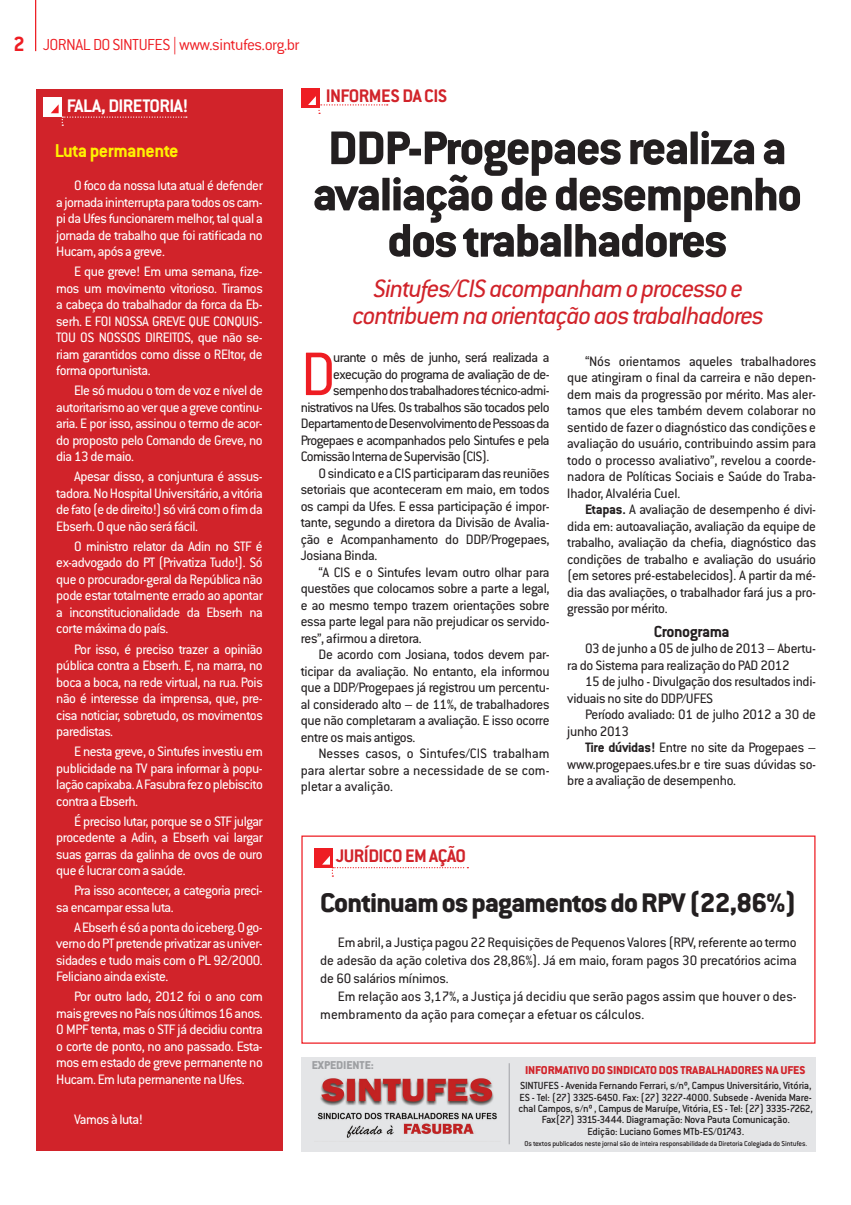
<style>
.page{position:relative;width:851px;height:1205px;background:#fff}
.page>*{position:absolute;margin:0;border:0;box-sizing:border-box;transform-origin:0 0}
.corpo_do_texto{font:67.38px "Conduit ITC Std";color:#ee1d23}
.Titulo{font:800 51.75px/46.2px "Conduit ITC Std";letter-spacing:-.025em;color:#231f20;text-align:center}
.Titulo-2{font:800 29.62px "Conduit ITC Std";letter-spacing:-.025em;color:#231f20}
.subtitulo{font:italic 27.62px/26.5px "Conduit ITC Std";letter-spacing:-.035em;color:#d1232a;text-align:center}
.t1{font:700 22.5px "Conduit ITC Std";color:#ee1d23}
.subtitulo1{font:700 20.38px "Conduit ITC Std";letter-spacing:-.025em;color:#fff101}
.subtitulo1-2{font:700 20px "Conduit ITC Std";letter-spacing:-.025em;color:#d1232a}
.subtitulo1-3{font:700 20px "Conduit ITC Std";letter-spacing:-.025em;color:#fff}
.t2{font:300 17.5px "Conduit ITC Std";letter-spacing:-.025em;color:#ee1d23}
.subtiulo2{font:700 17.5px "Conduit ITC Std";letter-spacing:-.025em;color:#231f20}
.corpo_do_texto-2{font:15px/16.5px "Conduit ITC Std";letter-spacing:-.02em;color:#231f20;text-align:justify}
.corpo_do_texto-3{font:15px/16.5px "Conduit ITC Std";letter-spacing:-.03em;color:#fff;text-align:justify}
.corpo_do_texto-4{font:15px "Conduit ITC Std";letter-spacing:-.04em;color:#231f20}
.corpo_do_texto-5{font:15px/18px "Conduit ITC Std";color:#231f20}
.legenda{font:800 12.5px "Conduit ITC Std";letter-spacing:-.01em;color:#d1232a}
.legenda-2{font:800 12.5px "Conduit ITC Std";letter-spacing:-.01em;color:#9d9fa2}
.legenda-3{font:500 11.25px/11.2px "Conduit ITC Std";letter-spacing:-.025em;color:#231f20;text-align:center}
.legenda-4{font:500 7.88px "Conduit ITC Std";letter-spacing:-.025em;color:#231f20}
.s1{font-weight:700}
</style>
<div class="page">
<hr style="left:35px;top:0;width:1px;height:51px;background:#ee1d23">
<div style="left:36px;top:89px;width:247px;height:1061px;background:#d1232a"></div>
<div style="left:301px;top:1057px;width:514px;height:94px;background:#e4e5e7"></div>
<div style="left:43px;top:97px;width:19px;height:19px;background:#fff"></div>
<div style="left:301px;top:89px;width:18px;height:19px;background:#ee1d23"></div>
<div style="left:314px;top:849px;width:19px;height:19px;background:#ee1d23"></div>
<svg style="left:322px;top:856px;width:146px;height:21px"></svg>
<svg style="left:51px;top:104px;width:136px;height:22px"></svg>
<svg style="left:308px;top:96px;width:79px;height:18px"></svg>
<img style="left:317px;top:1078px;width:180px;height:60px">
<hr style="left:508px;top:1063px;width:2px;height:81px;background:#aeafb3">
<div style="left:301px;top:835px;width:514px;height:209px;border:1px solid #ee1d23"></div>
<p class="t1" style="left:14px;top:30px;width:13px">2</p>
<p class="t2" style="left:43px;top:34px;width:258px">JORNAL DO SINTUFES | www.sintufes.org.br</p>
<p class="subtitulo1-3" style="left:67px;top:93px;width:123px">FALA, DIRETORIA!</p>
<p class="subtitulo1-2" style="left:326px;top:84px;width:123px">INFORMES DA CIS</p>
<p class="subtitulo1" style="left:55px;top:138px;width:125px">Luta permanente</p>
<p class="corpo_do_texto-3" style="left:56px;top:177px;width:208px;text-indent:18px">O foco da nossa luta atual é defender a jornada ininterrupta para todos os cam&shy;pi da Ufes funcionarem melhor, tal qual a jornada de trabalho que foi ratificada no Hucam, após a greve.</p>
<p class="corpo_do_texto-3" style="left:56px;top:263px;width:208px;text-indent:18px">E que greve! Em uma semana, fize&shy;mos um movimento vitorioso. Tiramos a cabeça do trabalhador da forca da Eb&shy;serh. E FOI NOSSA GREVE QUE CONQUIS-TOU OS NOSSOS DIREITOS, que não se&shy;riam garantidos como disse o REItor, de forma oportunista.</p>
<p class="corpo_do_texto-3" style="left:56px;top:382px;width:208px;text-indent:18px">Ele só mudou o tom de voz e nível de autoritarismo ao ver que a greve continu&shy;aria. E por isso, assinou o termo de acor&shy;do proposto pelo Comando de Greve, no dia 13 de maio.</p>
<p class="corpo_do_texto-3" style="left:56px;top:468px;width:208px;text-indent:18px">Apesar disso, a conjuntura é assus&shy;tadora. No Hospital Universitário, a vitória de fato (e de direito!) só virá com o fim da Ebserh. O que não será fácil.</p>
<p class="corpo_do_texto-3" style="left:56px;top:537px;width:208px;text-indent:18px">O ministro relator da Adin no STF é ex-advogado do PT (Privatiza Tudo!). Só que o procurador-geral da República não pode estar totalmente errado ao apontar a inconstitucionalidade da Ebserh na corte máxima do país.</p>
<p class="corpo_do_texto-3" style="left:56px;top:640px;width:208px;text-indent:18px">Por isso, é preciso trazer a opinião pública contra a Ebserh. E, na marra, no boca a boca, na rede virtual, na rua. Pois não é interesse da imprensa, que, pre&shy;cisa noticiar, sobretudo, os movimentos paredistas.</p>
<p class="corpo_do_texto-3" style="left:56px;top:743px;width:208px;text-indent:18px">E nesta greve, o Sintufes investiu em publicidade na TV para informar à popu&shy;lação capixaba. A Fasubra fez o plebiscito contra a Ebserh.</p>
<p class="corpo_do_texto-3" style="left:56px;top:812px;width:208px;text-indent:18px">É preciso lutar, porque se o STF julgar procedente a Adin, a Ebserh vai largar suas garras da galinha de ovos de ouro que é lucrar com a saúde.</p>
<p class="corpo_do_texto-3" style="left:56px;top:882px;width:208px;text-indent:18px">Pra isso acontecer, a categoria preci&shy;sa encampar essa luta.</p>
<p class="corpo_do_texto-3" style="left:56px;top:918px;width:208px;text-indent:18px">A Ebserh é só a ponta do iceberg. O go&shy;verno do PT pretende privatizar as univer&shy;sidades e tudo mais com o PL 92/2000.<br>Feliciano ainda existe.</p>
<p class="corpo_do_texto-3" style="left:56px;top:988px;width:208px;text-indent:18px">Por outro lado, 2012 foi o ano com mais greves no País nos últimos 16 anos.<br>O MPF tenta, mas o STF já decidiu contra o corte de ponto, no ano passado. Esta&shy;mos em estado de greve permanente no Hucam. Em luta permanente na Ufes.</p>
<p class="corpo_do_texto-3" style="left:74px;top:1110px;width:70px">Vamos à luta!</p>
<p class="Titulo" style="left:313px;top:123px;width:490px">DDP-Progepaes realiza a avaliação de desempenho dos trabalhadores</p>
<p class="subtitulo" style="left:352px;top:274px;width:413px">Sintufes/CIS acompanham o processo e contribuem na orientação aos trabalhadores</p>
<p class="corpo_do_texto" style="left:301px;top:333px;width:37px">D</p>
<p class="corpo_do_texto-4" style="left:333px;top:348px;width:218px">urante o mês de junho, será realizada a</p>
<p class="corpo_do_texto-4" style="left:333px;top:365px;width:218px">execução do programa de avaliação de de-</p>
<p class="corpo_do_texto-4" style="left:333px;top:381px;width:218px">sempenho dos trabalhadores técnico-admi-</p>
<p class="corpo_do_texto-4" style="left:301px;top:398px;width:250px">nistrativos na Ufes. Os trabalhos são tocados pelo</p>
<p class="corpo_do_texto-4" style="left:301px;top:414px;width:250px">Departamento de Desenvolvimento de Pessoas da</p>
<p class="corpo_do_texto-4" style="left:301px;top:431px;width:250px">Progepaes e acompanhados pelo Sintufes e pela</p>
<p class="corpo_do_texto-4" style="left:301px;top:447px;width:190px">Comissão Interna de Supervisão (CIS).</p>
<p class="corpo_do_texto-2" style="left:301px;top:464px;width:250px;text-indent:18px">O sindicato e a CIS participaram das reuniões setoriais que aconteceram em maio, em todos os campi da Ufes. E essa participação é impor&shy;tante, segundo a diretora da Divisão de Avalia&shy;ção e Acompanhamento do DDP/Progepaes, Josiana Binda.</p>
<p class="corpo_do_texto-2" style="left:301px;top:563px;width:250px;text-indent:18px">“A CIS e o Sintufes levam outro olhar para questões que colocamos sobre a parte a legal, e ao mesmo tempo trazem orientações sobre essa parte legal para não prejudicar os servido&shy;res”, afirmou a diretora.</p>
<p class="corpo_do_texto-2" style="left:301px;top:646px;width:250px;text-indent:18px">De acordo com Josiana, todos devem par&shy;ticipar da avaliação. No entanto, ela informou que a DDP/Progepaes já registrou um percentu&shy;al considerado alto – de 11%, de trabalhadores que não completaram a avaliação. E isso ocorre entre os mais antigos.</p>
<p class="corpo_do_texto-2" style="left:301px;top:745px;width:250px;text-indent:18px">Nesses casos, o Sintufes/CIS trabalham para alertar sobre a necessidade de se com&shy;pletar a avalição.</p>
<p class="corpo_do_texto-2" style="left:567px;top:352px;width:250px;text-indent:18px">“Nós orientamos aqueles trabalhadores que atingiram o final da carreira e não depen&shy;dem mais da progressão por mérito. Mas aler&shy;tamos que eles também devem colaborar no sentido de fazer o diagnóstico das condições e avaliação do usuário, contribuindo assim para todo o processo avaliativo”, revelou a coorde&shy;nadora de Políticas Sociais e Saúde do Traba&shy;lhador, Alvaléria Cuel.</p>
<p class="corpo_do_texto-2" style="left:567px;top:501px;width:250px;text-indent:18px"><span class="s1">Etapas.</span> A avaliação de desempenho é divi&shy;dida em: autoavaliação, avaliação da equipe de trabalho, avaliação da chefia, diagnóstico das condições de trabalho e avaliação do usuário (em setores pré-estabelecidos). A partir da mé&shy;dia das avaliações, o trabalhador fará jus a pro&shy;gressão por mérito.</p>
<p class="subtiulo2" style="left:653px;top:620px;width:77px">Cronograma</p>
<p class="corpo_do_texto-2" style="left:567px;top:640px;width:250px;text-indent:18px">03 de junho a 05 de julho de 2013 – Abertu&shy;ra do Sistema para realização do PAD 2012</p>
<p class="corpo_do_texto-2" style="left:567px;top:673px;width:250px;text-indent:18px">15 de julho - Divulgação dos resultados indi&shy;viduais no site do DDP/UFES</p>
<p class="corpo_do_texto-2" style="left:567px;top:706px;width:250px;text-indent:18px">Período avaliado: 01 de julho 2012 a 30 de junho 2013</p>
<p class="corpo_do_texto-2" style="left:567px;top:739px;width:250px;text-indent:18px"><span class="s1">Tire dúvidas!</span> Entre no site da Progepaes – www.progepaes.ufes.br e tire suas dúvidas so&shy;bre a avaliação de desempenho.</p>
<p class="subtitulo1-2" style="left:336px;top:844px;width:132px">JURÍDICO EM AÇÃO</p>
<p class="Titulo-2" style="left:320px;top:884px;width:478px">Continuam os pagamentos do RPV (22,86%)</p>
<p class="corpo_do_texto-2" style="left:320px;top:933px;width:478px;line-height:18px;text-indent:18px">Em abril, a Justiça pagou 22 Requisições de Pequenos Valores (RPV, referente ao termo de adesão da ação coletiva dos 28,86%). Já em maio, foram pagos 30 precatórios acima de 60 salários mínimos.</p>
<p class="corpo_do_texto-5" style="left:320px;top:987px;width:478px;text-indent:18px">Em relação aos 3,17%, a Justiça já decidiu que serão pagos assim que houver o des&shy;membramento da ação para começar a efetuar os cálculos.</p>
<p class="legenda-2" style="left:312px;top:1057px;width:64px">EXPEDIENTE:</p>
<p class="legenda" style="left:525px;top:1063px;width:282px">INFORMATIVO DO SINDICATO DOS TRABALHADORES NA UFES</p>
<p class="legenda-3" style="left:518px;top:1080px;width:296px">SINTUFES - Avenida Fernando Ferrari, s/nº, Campus Universitário, Vitória, ES - Tel: (27) 3325-6450. Fax: (27) 3227-4000. Subsede - Avenida Mare&shy;chal Campos, s/nº , Campus de Maruípe, Vitória, ES - Tel: (27) 3335-7262, Fax(27) 3315-3444. Diagramação: Nova Pauta Comunicação.<br>Edição: Luciano Gomes MTb-ES/01743.</p>
<p class="legenda-4" style="left:524px;top:1139px;width:284px">Os textos publicados neste jornal são de inteira responsabilidade da Diretoria Colegiada do Sintufes.</p>
</div>
